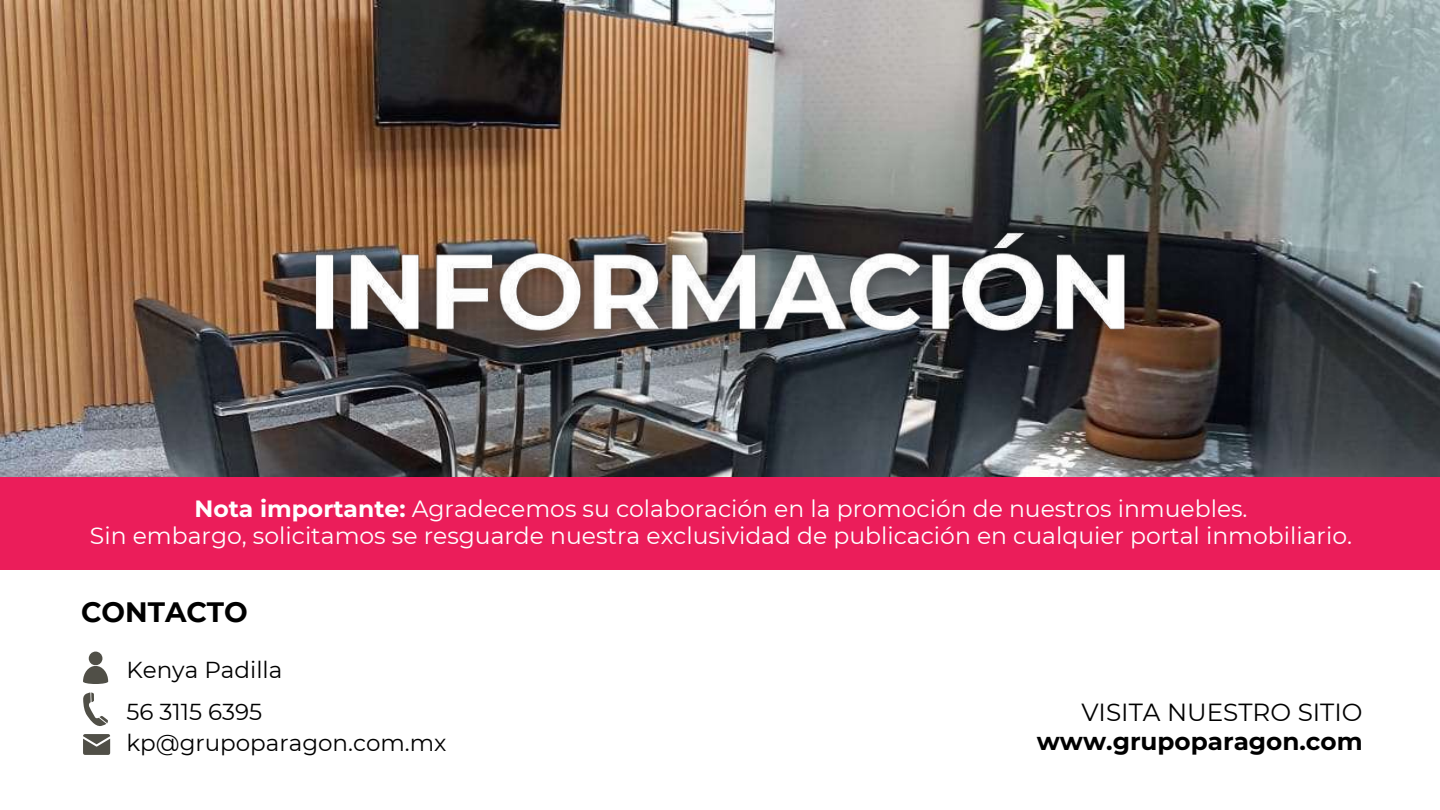
<style>
.page{position:relative;width:1440px;height:810px;background:#fff}
.page>*{position:absolute;margin:0;border:0;box-sizing:border-box;transform-origin:0 0}
.t1{font:700 28px "Montserrat";color:#000}
.t2{font:700 24.7px "Montserrat";color:#000}
.t3{font:24.7px "Montserrat";color:#000}
.t4{font:23.5px/27px "Montserrat";color:#fff;text-align:center}
.t5{font:23px/41.8px "Montserrat";color:#000}
.s1{font-weight:700}
</style>
<div class="page">
<img style="left:0;top:0;width:1440px;height:477px">
<img style="left:287px;top:208px;width:867px;height:155px">
<svg style="left:83px;top:734px;width:27px;height:21px"></svg>
<svg style="left:83px;top:652px;width:25px;height:32px"></svg>
<svg style="left:83px;top:692px;width:25px;height:34px"></svg>
<div style="left:0;top:477px;width:1440px;height:93px;background:#eb1d5a"></div>
<p class="t4" style="left:90px;top:495px;width:1264px"><span class="s1">Nota importante:</span> Agradecemos su colaboración en la promoción de nuestros inmuebles.<br>Sin embargo, solicitamos se resguarde nuestra exclusividad de publicación en cualquier portal inmobiliario.</p>
<p class="t1" style="left:81px;top:595px;width:168px">CONTACTO</p>
<p class="t5" style="left:126px;top:649px;width:157px">Kenya Padilla<br>56 3115 6395</p>
<p class="t5" style="left:126px;top:722px;width:322px">kp@grupoparagon.com.mx</p>
<p class="t3" style="left:1081px;top:697px;width:283px">VISITA NUESTRO SITIO</p>
<p class="t2" style="left:1037px;top:726px;width:327px">www.grupoparagon.com</p>
</div>
